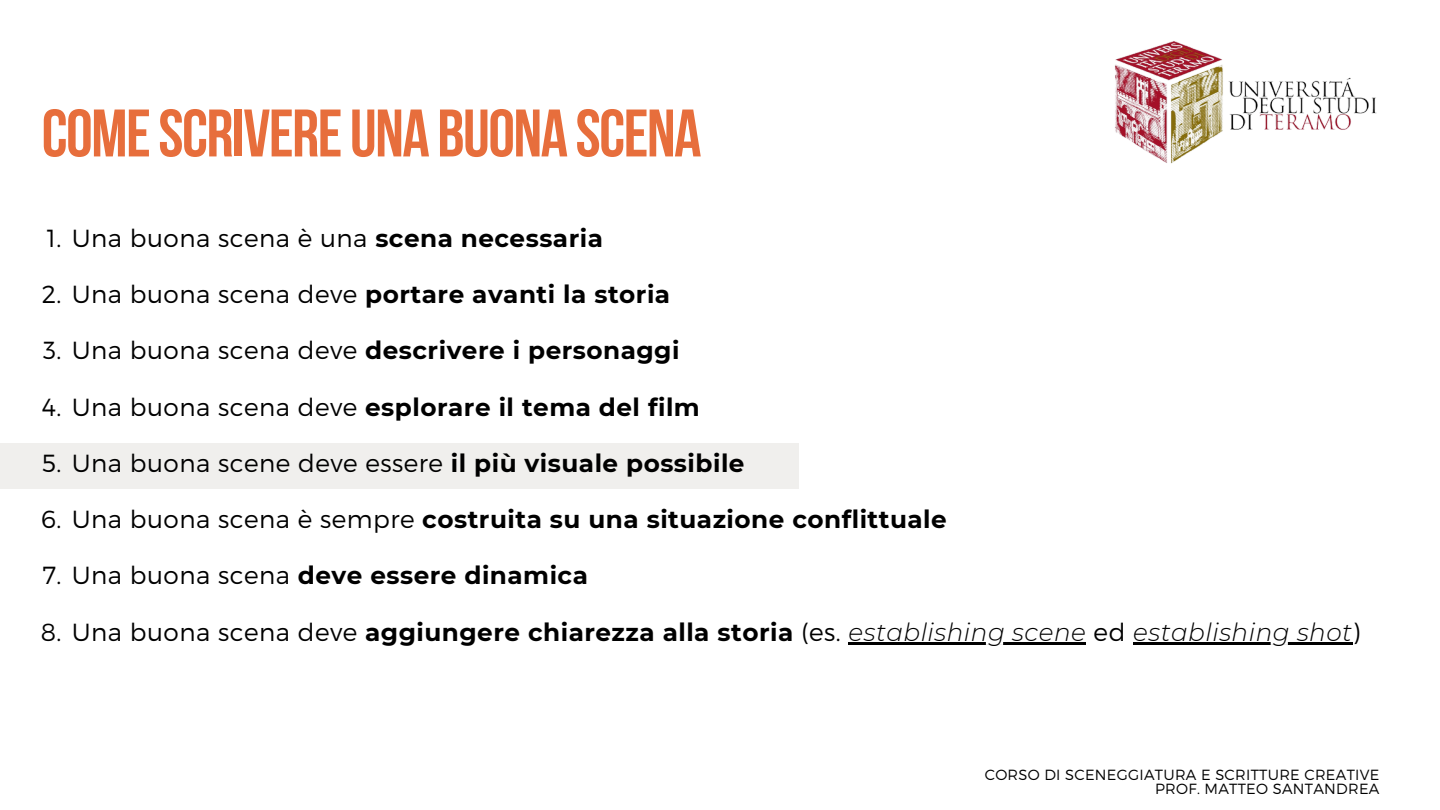
<style>
.page{position:relative;width:1440px;height:810px;background:#fff}
.page>*{position:absolute;margin:0;border:0;box-sizing:border-box;transform-origin:0 0}
.t1{font:67px "Bebas Neue Cyrillic";letter-spacing:-.02em;color:#e76e3c}
.t2{font:700 24.7px "Montserrat";letter-spacing:.02em;color:#000}
.t3{font:italic 300 24.7px "Montserrat";letter-spacing:.02em;color:#000}
.t4{font:300 24.7px "Montserrat";letter-spacing:.02em;color:#000}
.t5{font:300 14.7px "Montserrat";letter-spacing:.02em;color:#000}
.s1{font-weight:700}
.s2{font-weight:300}
.s3{font-style:normal}
.s4{font-weight:700;font-style:normal}
</style>
<div class="page">
<img style="left:1115px;top:41px;width:262px;height:123px">
<div style="left:0;top:443px;width:798px;height:46px;background:#f0efed"></div>
<hr style="left:848px;top:642px;width:238px;height:2px;background:#000">
<hr style="left:1133px;top:642px;width:220px;height:2px;background:#000">
<h1 class="t1" style="left:42px;top:106px;width:661px">COMESCRIVEREUNA BUONA SCENA</h1>
<p class="t4" style="left:47px;top:222px;width:558px">1. Una buona scena è una <span class="s1">scena necessaria</span></p>
<p class="t2" style="left:42px;top:279px;width:630px"><span class="s2">2. Una buona scena deve</span> portare avanti la storia</p>
<p class="t2" style="left:43px;top:335px;width:638px"><span class="s2">3. Una buona scena deve</span> descrivere i personaggi</p>
<p class="t2" style="left:42px;top:392px;width:660px"><span class="s2">4. Una buona scena deve</span> esplorare il tema del film</p>
<p class="t4" style="left:42px;top:447px;width:704px">5. Una buona scene deve essere <span class="s1">il più visuale possibile</span></p>
<p class="t2" style="left:41px;top:504px;width:907px"><span class="s2">6. Una buona scena è sempre</span> costruita su una situazione conflittuale</p>
<p class="t2" style="left:42px;top:560px;width:547px"><span class="s2">7. Una buona scena</span> deve essere dinamica</p>
<p class="t3" style="left:41px;top:617px;width:1321px"><span class="s3">8. Una buona scena deve</span> <span class="s4">aggiungere chiarezza alla storia</span> <span class="s3">(es.</span> establishing scene <span class="s3">ed</span> establishing shot<span class="s3">)</span></p>
<p class="t5" style="left:985px;top:766px;width:396px">CORSO DI SCENEGGIATURA E SCRITTURE CREATIVE</p>
<p class="t5" style="left:1155px;top:779px;width:226px">PROF. MATTEO SANTANDREA</p>
</div>
